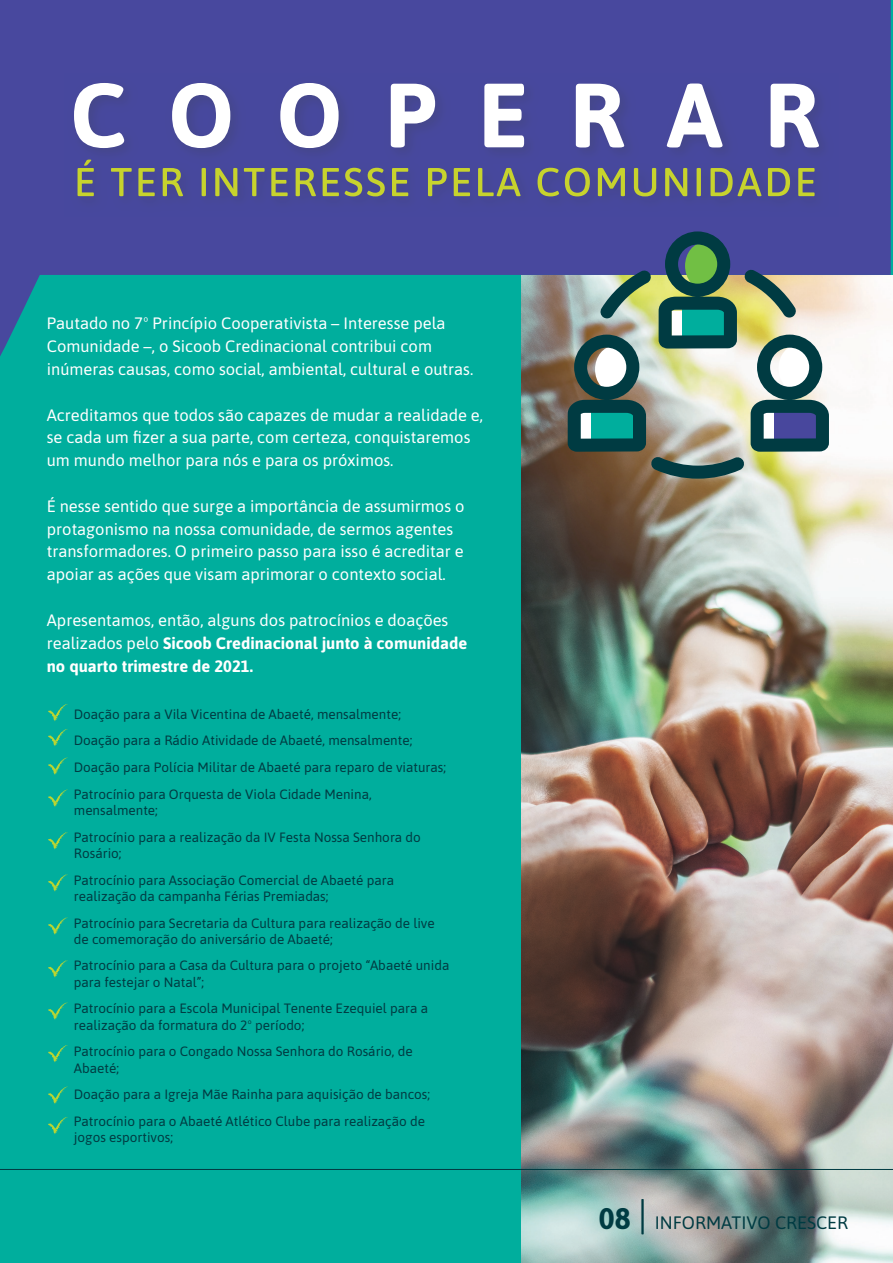
<style>
.page{position:relative;width:893px;height:1263px;background:#00ae9d}
.page>*{position:absolute;margin:0;border:0;box-sizing:border-box;transform-origin:0 0}
.t1{font:18px "Asap";color:#003b42}
.t2{font:16.5px/22.8px "Asap";color:#fff}
.t3{font:13.5px/26.7px "Asap";color:#003b42}
.s1{font-weight:700}
.s2{font-weight:700;font-size:29.7px}
.s3{font-size:39px}
</style>
<div class="page">
<svg style="left:0;top:0;width:891px;height:361px;fill:#48489e"></svg>
<div style="left:64px;top:73px;width:775px;height:143px;background:#47489d"></div>
<svg style="left:78px;top:160px;width:16px;height:36px"></svg>
<svg style="left:111px;top:168px;width:21px;height:28px"></svg>
<svg style="left:138px;top:168px;width:17px;height:28px"></svg>
<svg style="left:163px;top:168px;width:20px;height:28px"></svg>
<svg style="left:202px;top:168px;width:4px;height:28px"></svg>
<svg style="left:215px;top:168px;width:22px;height:28px"></svg>
<svg style="left:244px;top:168px;width:21px;height:28px"></svg>
<svg style="left:271px;top:168px;width:17px;height:28px"></svg>
<svg style="left:296px;top:168px;width:20px;height:28px"></svg>
<svg style="left:323px;top:168px;width:16px;height:28px"></svg>
<svg style="left:345px;top:168px;width:40px;height:28px"></svg>
<svg style="left:392px;top:168px;width:16px;height:28px"></svg>
<svg style="left:428px;top:168px;width:19px;height:28px"></svg>
<svg style="left:454px;top:168px;width:16px;height:28px"></svg>
<svg style="left:478px;top:168px;width:43px;height:28px"></svg>
<svg style="left:538px;top:168px;width:21px;height:28px"></svg>
<svg style="left:565px;top:168px;width:25px;height:28px"></svg>
<svg style="left:598px;top:168px;width:27px;height:28px"></svg>
<svg style="left:634px;top:168px;width:22px;height:28px"></svg>
<svg style="left:665px;top:168px;width:22px;height:28px"></svg>
<svg style="left:697px;top:168px;width:4px;height:28px"></svg>
<svg style="left:710px;top:168px;width:51px;height:28px"></svg>
<svg style="left:768px;top:168px;width:22px;height:28px"></svg>
<svg style="left:798px;top:168px;width:17px;height:28px"></svg>
<svg style="left:74px;top:83px;width:50px;height:65px;background:#9e9ec9"></svg>
<svg style="left:172px;top:83px;width:58px;height:65px;background:#adaed1"></svg>
<svg style="left:280px;top:83px;width:59px;height:65px;background:#acacd0"></svg>
<svg style="left:391px;top:84px;width:44px;height:63px;background:#b6b6d5"></svg>
<svg style="left:484px;top:84px;width:40px;height:63px;background:#c5c5dd"></svg>
<svg style="left:576px;top:84px;width:48px;height:63px;background:#c1c2db"></svg>
<svg style="left:667px;top:84px;width:55px;height:63px;background:#a5a5cc"></svg>
<svg style="left:771px;top:84px;width:48px;height:63px;background:#c1c1da"></svg>
<img style="left:522px;top:276px;width:371px;height:987px">
<img style="left:568px;top:231px;width:261px;height:248px">
<svg style="left:48px;top:704px;width:20px;height:17px"></svg>
<svg style="left:48px;top:729px;width:20px;height:17px"></svg>
<svg style="left:48px;top:757px;width:20px;height:18px"></svg>
<svg style="left:48px;top:789px;width:20px;height:18px"></svg>
<svg style="left:48px;top:832px;width:20px;height:18px"></svg>
<svg style="left:48px;top:874px;width:20px;height:18px"></svg>
<svg style="left:48px;top:917px;width:20px;height:18px"></svg>
<svg style="left:48px;top:960px;width:20px;height:18px"></svg>
<svg style="left:48px;top:1002px;width:20px;height:18px"></svg>
<svg style="left:48px;top:1045px;width:20px;height:18px"></svg>
<svg style="left:48px;top:1086px;width:20px;height:18px"></svg>
<svg style="left:48px;top:1117px;width:20px;height:17px"></svg>
<hr style="left:0;top:1169px;width:893px;height:1px;background:#003b42">
<p class="t2" style="left:47px;top:311px;width:428px">Pautado no 7º Princípio Cooperativista – Interesse pela<br>Comunidade –, o Sicoob Credinacional contribui com inúmeras causas, como social, ambiental, cultural e outras.</p>
<p class="t2" style="left:47px;top:403px;width:438px">Acreditamos que todos são capazes de mudar a realidade e, se cada um fizer a sua parte, com certeza, conquistaremos um mundo melhor para nós e para os próximos.</p>
<p class="t2" style="left:47px;top:494px;width:419px">É nesse sentido que surge a importância de assumirmos o protagonismo na nossa comunidade, de sermos agentes transformadores. O primeiro passo para isso é acreditar e apoiar as ações que visam aprimorar o contexto social.</p>
<p class="t2" style="left:47px;top:608px;width:422px">Apresentamos, então, alguns dos patrocínios e doações realizados pelo <span class="s1">Sicoob Credinacional junto à comunidade no quarto trimestre de 2021.</span></p>
<p class="t3" style="left:74px;top:700px;width:374px">Doação para a Vila Vicentina de Abaeté, mensalmente; Doação para a Rádio Atividade de Abaeté, mensalmente; Doação para Polícia Militar de Abaeté para reparo de viaturas; Patrocínio para Orquesta de Viola Cidade Menina,</p>
<p class="t3" style="left:74px;top:796px;width:348px">mensalmente;<br>Patrocínio para a realização da IV Festa Nossa Senhora do</p>
<p class="t3" style="left:74px;top:839px;width:322px">Rosário;<br>Patrocínio para Associação Comercial de Abaeté para</p>
<p class="t3" style="left:74px;top:882px;width:362px">realização da campanha Férias Premiadas;<br>Patrocínio para Secretaria da Cultura para realização de live</p>
<p class="t3" style="left:74px;top:925px;width:377px">de comemoração do aniversário de Abaeté;<br>Patrocínio para a Casa da Cultura para o projeto “Abaeté unida</p>
<p class="t3" style="left:74px;top:968px;width:356px">para festejar o Natal”;<br>Patrocínio para a Escola Municipal Tenente Ezequiel para a</p>
<p class="t3" style="left:74px;top:1011px;width:340px">realização da formatura do 2º período;<br>Patrocínio para o Congado Nossa Senhora do Rosário, de</p>
<p class="t3" style="left:74px;top:1054px;width:358px">Abaeté;<br>Doação para a Igreja Mãe Rainha para aquisição de bancos;<br>Patrocínio para o Abaeté Atlético Clube para realização de</p>
<p class="t3" style="left:74px;top:1123px;width:101px">jogos esportivos;</p>
<h1 class="t1" style="left:599px;top:1210px;width:250px"><span class="s2">08</span> <span class="s3">|</span> INFORMATIVO CRESCER</h1>
</div>
